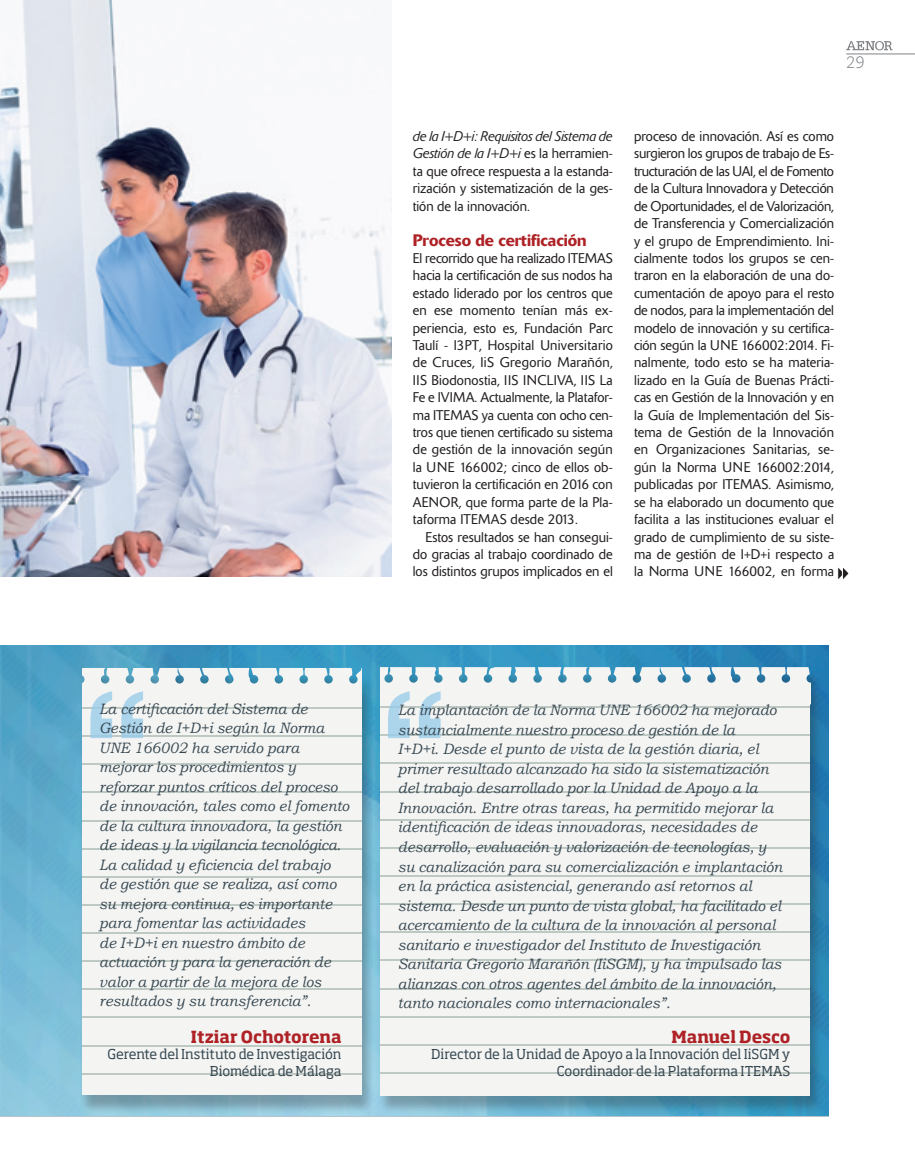
<style>
.page{position:relative;width:915px;height:1170px;background:#fff}
.page>*{position:absolute;margin:0;border:0;box-sizing:border-box;transform-origin:0 0}
._08_NOMBRE_ENTREVIST{font:700 16.5px "Soho Std";letter-spacing:-.005em;color:#ae2226}
._04_LADILLO{font:500 16.5px "Delta";color:#ae2226}
.t1{font:300 16.5px "Caecilia LT Std";color:#808285}
.TEXTO_OPINION{font:italic 15px/19.5px "Bookman Old Style";color:#374851;scale:.96 1}
._04_TEXTO_CORRIDO{font:300 13.95px/17.4px "Delta";letter-spacing:.005em;color:#231f20;text-align:justify}
._08_NOMBRE_ENTREVIST-2{font:13.5px/16.5px "Soho Std";letter-spacing:-.015em;color:#374851;text-align:right}
.s1{font-style:italic}
</style>
<div class="page">
<hr style="left:846px;top:54px;width:68px;height:1px;background:#808285">
<svg style="left:846px;top:41px;width:46px;height:10px"></svg>
<img style="left:0;top:646px;width:828px;height:469px">
<div style="left:377px;top:669px;width:445px;height:444px;background:#231f20;opacity:.3"></div>
<div style="left:381px;top:691px;width:428px;height:404px;background:#f4f4f3"></div>
<hr style="left:381px;top:762px;width:428px;height:2px;background:#bec9c3">
<hr style="left:381px;top:791px;width:428px;height:1px;background:#bec9c3">
<hr style="left:381px;top:819px;width:428px;height:1px;background:#bec9c3">
<hr style="left:381px;top:847px;width:428px;height:1px;background:#bec9c3">
<hr style="left:381px;top:875px;width:428px;height:1px;background:#bec9c3">
<hr style="left:381px;top:903px;width:428px;height:1px;background:#bec9c3">
<hr style="left:381px;top:931px;width:428px;height:1px;background:#bec9c3">
<hr style="left:381px;top:959px;width:428px;height:1px;background:#bec9c3">
<hr style="left:381px;top:987px;width:428px;height:2px;background:#bec9c3">
<hr style="left:381px;top:1015px;width:428px;height:2px;background:#bec9c3">
<hr style="left:381px;top:1043px;width:428px;height:2px;background:#bec9c3">
<hr style="left:381px;top:1072px;width:428px;height:1px;background:#bec9c3">
<svg style="left:381px;top:667px;width:428px;height:71px"></svg>
<img style="left:0;top:0;width:391px;height:576px">
<div style="left:78px;top:670px;width:296px;height:443px;background:#231f20;opacity:.3"></div>
<div style="left:82px;top:692px;width:279px;height:403px;background:#f4f4f3"></div>
<hr style="left:82px;top:763px;width:279px;height:2px;background:#bec9c3">
<hr style="left:82px;top:791px;width:279px;height:2px;background:#bec9c3">
<hr style="left:82px;top:819px;width:279px;height:2px;background:#bec9c3">
<hr style="left:82px;top:848px;width:279px;height:1px;background:#bec9c3">
<hr style="left:82px;top:876px;width:279px;height:1px;background:#bec9c3">
<hr style="left:82px;top:904px;width:279px;height:1px;background:#bec9c3">
<hr style="left:82px;top:932px;width:279px;height:1px;background:#bec9c3">
<hr style="left:82px;top:960px;width:279px;height:1px;background:#bec9c3">
<hr style="left:82px;top:988px;width:279px;height:1px;background:#bec9c3">
<hr style="left:82px;top:1016px;width:279px;height:2px;background:#bec9c3">
<hr style="left:82px;top:1044px;width:279px;height:2px;background:#bec9c3">
<hr style="left:82px;top:1072px;width:279px;height:2px;background:#bec9c3">
<svg style="left:82px;top:668px;width:279px;height:70px"></svg>
<svg style="left:837px;top:568px;width:12px;height:11px"></svg>
<p class="t1" style="left:846px;top:53px;width:20px">29</p>
<p class="_04_TEXTO_CORRIDO" style="left:412px;top:128px;width:201px"><span class="s1">de la I+D+i: Requisitos del Sistema de Gestión de la I+D+i</span> es la herramien&shy;ta que ofrece respuesta a la estanda&shy;rización y sistematización de la ges&shy;tión de la innovación.</p>
<p class="_04_LADILLO" style="left:412px;top:230px;width:175px">Proceso de certificación</p>
<p class="_04_TEXTO_CORRIDO" style="left:412px;top:249px;width:201px">El recorrido que ha realizado ITEMAS hacia la certificación de sus nodos ha estado liderado por los centros que en ese momento tenían más ex&shy;periencia, esto es, Fundación Parc Taulí - I3PT, Hospital Universitario de Cruces, IiS Gregorio Marañón, IIS Biodonostia, IIS INCLIVA, IIS La Fe e IVIMA. Actualmente, la Platafor&shy;ma ITEMAS ya cuenta con ocho cen&shy;tros que tienen certificado su sistema de gestión de la innovación según la UNE 166002; cinco de ellos ob&shy;tuvieron la certificación en 2016 con AENOR, que forma parte de la Pla&shy;taforma ITEMAS desde 2013.</p>
<p class="_04_TEXTO_CORRIDO" style="left:412px;top:528px;width:201px;text-indent:13px">Estos resultados se han consegui&shy;do gracias al trabajo coordinado de los distintos grupos implicados en el</p>
<p class="_04_TEXTO_CORRIDO" style="left:634px;top:128px;width:201px">proceso de innovación. Así es como surgieron los grupos de trabajo de Es&shy;tructuración de las UAI, el de Fomento de la Cultura Innovadora y Detección de Oportunidades, el de Valorización, de Transferencia y Comercialización y el grupo de Emprendimiento. Ini&shy;cialmente todos los grupos se cen&shy;traron en la elaboración de una do&shy;cumentación de apoyo para el resto de nodos, para la implementación del modelo de innovación y su certifica&shy;ción según la UNE 166002:2014. Fi&shy;nalmente, todo esto se ha materia&shy;lizado en la Guía de Buenas Prácti&shy;cas en Gestión de la Innovación y en la Guía de Implementación del Sis&shy;tema de Gestión de la Innovación en Organizaciones Sanitarias, se&shy;gún la Norma UNE 166002:2014, publicadas por ITEMAS. Asimismo, se ha elaborado un documento que facilita a las instituciones evaluar el grado de cumplimiento de su siste&shy;ma de gestión de I+D+i respecto a la Norma UNE 166002, en forma</p>
<p class="TEXTO_OPINION" style="left:99px;top:698px;width:262px">La certificación del Sistema de<br>Gestión de I+D+i según la Norma<br>UNE 166002 ha servido para mejorar los procedimientos y reforzar puntos críticos del proceso de innovación, tales como el fomento de la cultura innovadora, la gestión de ideas y la vigilancia tecnológica.<br>La calidad y eficiencia del trabajo de gestión que se realiza, así como su mejora continua, es importante para fomentar las actividades<br>de I+D+i en nuestro ámbito de actuación y para la generación de valor a partir de la mejora de los resultados y su transferencia”.</p>
<p class="_08_NOMBRE_ENTREVIST" style="left:191px;top:1025px;width:152px">Itziar Ochotorena</p>
<p class="_08_NOMBRE_ENTREVIST-2" style="left:107px;top:1045px;width:235px">Gerente del Instituto de Investigación<br>Biomédica de Málaga</p>
<p class="TEXTO_OPINION" style="left:398px;top:700px;width:402px">La implantación de la Norma UNE 166002 ha mejorado sustancialmente nuestro proceso de gestión de la<br>I+D+i. Desde el punto de vista de la gestión diaria, el primer resultado alcanzado ha sido la sistematización del trabajo desarrollado por la Unidad de Apoyo a la Innovación. Entre otras tareas, ha permitido mejorar la identificación de ideas innovadoras, necesidades de desarrollo, evaluación y valorización de tecnologías, y su canalización para su comercialización e implantación en la práctica asistencial, generando así retornos al sistema. Desde un punto de vista global, ha facilitado el acercamiento de la cultura de la innovación al personal sanitario e investigador del Instituto de Investigación Sanitaria Gregorio Marañón (IiSGM), y ha impulsado las alianzas con otros agentes del ámbito de la innovación, tanto nacionales como internacionales”.</p>
<p class="_08_NOMBRE_ENTREVIST" style="left:671px;top:1025px;width:120px">Manuel Desco</p>
<p class="_08_NOMBRE_ENTREVIST-2" style="left:431px;top:1045px;width:361px">Director de la Unidad de Apoyo a la Innovación del IiSGM y<br>Coordinador de la Plataforma ITEMAS</p>
</div>
